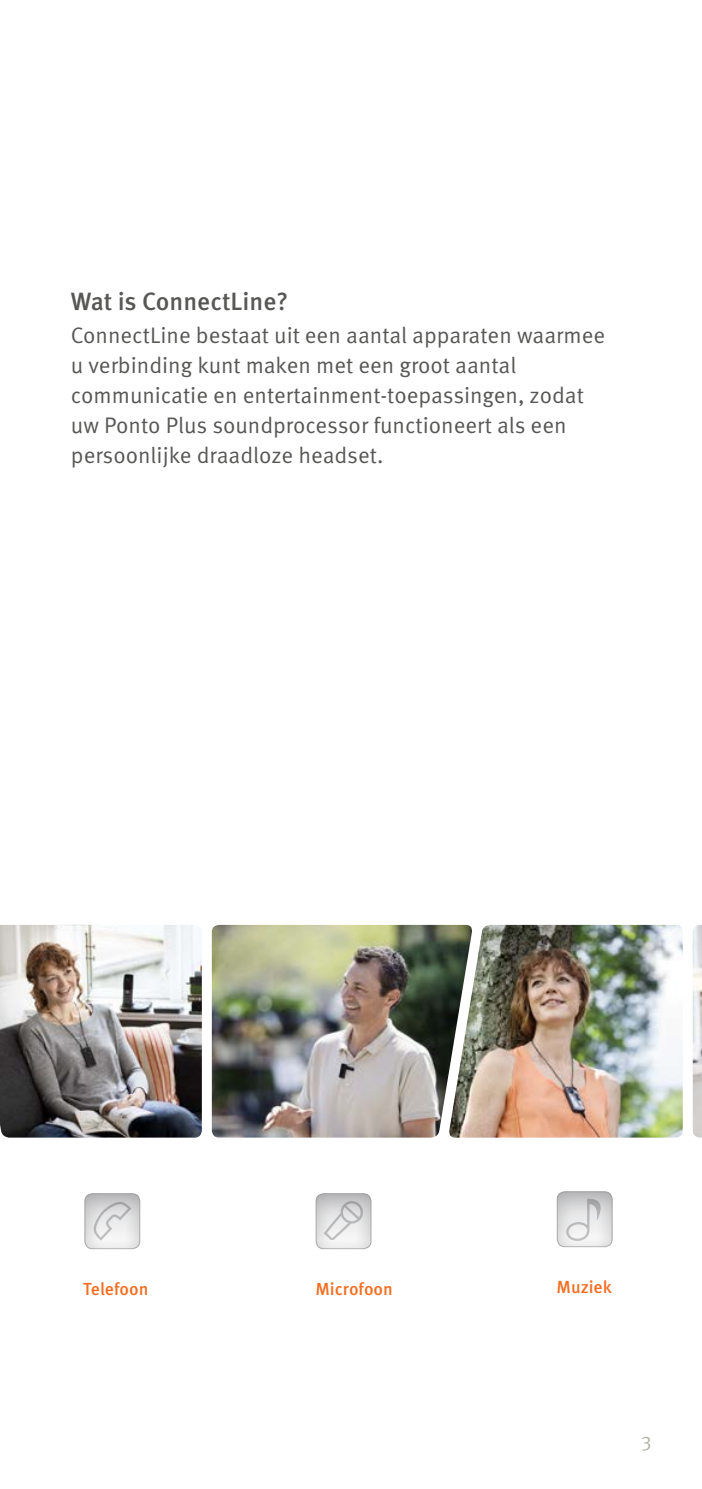
<style>
.page{position:relative;width:702px;height:1489px;background:#fff}
.page>*{position:absolute;margin:0;border:0;box-sizing:border-box;transform-origin:0 0}
.t1{font:500 25px "Meta Pro";color:#575855}
.t2{font:22.5px/30px "Meta Pro";color:#575855}
.t3{font:20px "Meta Pro";color:#b2b2a7}
.t4{font:500 17.5px "Meta Pro";color:#f36e21}
</style>
<div class="page">
<svg style="left:84px;top:1198px;width:52px;height:51px"></svg>
<svg style="left:85px;top:1193px;width:55px;height:55px"></svg>
<svg style="left:556px;top:1198px;width:53px;height:49px"></svg>
<svg style="left:557px;top:1191px;width:55px;height:55px"></svg>
<svg style="left:315px;top:1199px;width:52px;height:50px"></svg>
<svg style="left:316px;top:1193px;width:55px;height:55px"></svg>
<img style="left:473px;top:924px;width:209px;height:213px">
<img style="left:692px;top:925px;width:10px;height:212px">
<img style="left:212px;top:924px;width:261px;height:213px">
<img style="left:0;top:924px;width:202px;height:213px">
<p class="t1" style="left:71px;top:285px;width:219px">Wat is ConnectLine?</p>
<p class="t2" style="left:71px;top:320px;width:536px">ConnectLine bestaat uit een aantal apparaten waarmee u verbinding kunt maken met een groot aantal communicatie en entertainment-toepassingen, zodat uw Ponto Plus soundprocessor functioneert als een persoonlijke draadloze headset.</p>
<p class="t4" style="left:83px;top:1277px;width:67px">Telefoon</p>
<p class="t4" style="left:315px;top:1277px;width:79px">Microfoon</p>
<p class="t4" style="left:556px;top:1275px;width:57px">Muziek</p>
<p class="t3" style="left:641px;top:1428px;width:12px">3</p>
</div>
